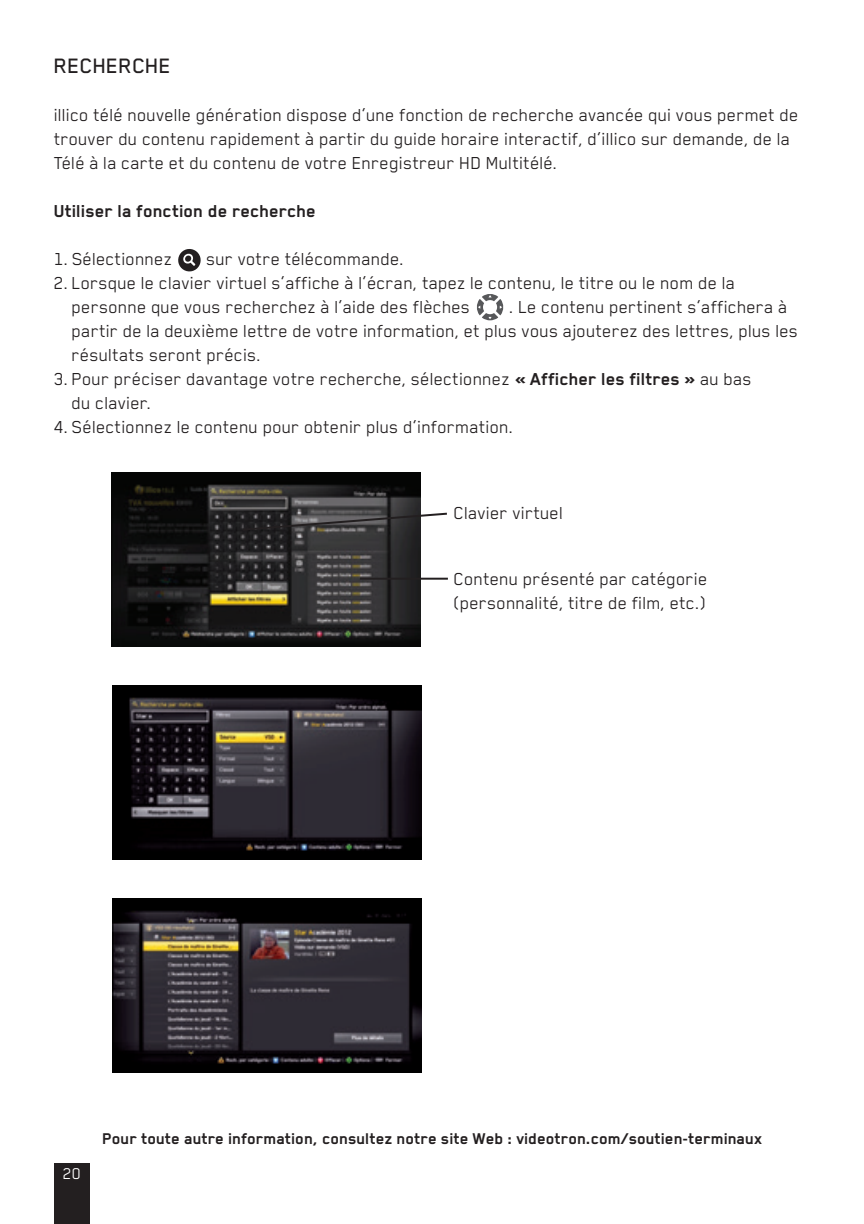
<style>
.page{position:relative;width:864px;height:1224px;background:#fff}
.page>*{position:absolute;margin:0;border:0;box-sizing:border-box;transform-origin:0 0}
.t1{font:500 24px "Blender Pro";color:#231f20}
.t2{font:20px/24px "Blender Pro";color:#231f20}
.t3{font:700 20px "Blender Pro";color:#231f20}
.t4{font:700 18px "Blender Pro";color:#231f20}
.t5{font:18px "Blender Pro";color:#fff}
.s1{font-weight:700}
</style>
<div class="page">
<div style="left:54px;top:1164px;width:36px;height:60px;background:#231f20"></div>
<svg style="left:178px;top:249px;width:23px;height:23px"></svg>
<svg style="left:477px;top:294px;width:27px;height:26px"></svg>
<img style="left:111px;top:472px;width:310px;height:174px">
<hr style="left:360px;top:578px;width:88px;height:2px;background:#231f20">
<svg style="left:241px;top:512px;width:206px;height:20px;background:#545254"></svg>
<img style="left:112px;top:685px;width:310px;height:175px">
<img style="left:112px;top:899px;width:310px;height:174px">
<p class="t1" style="left:54px;top:53px;width:119px">RECHERCHE</p>
<p class="t2" style="left:54px;top:103px;width:746px">illico télé nouvelle génération dispose d’une fonction de recherche avancée qui vous permet de trouver du contenu rapidement à partir du guide horaire interactif, d’illico sur demande, de la<br>Télé à la carte et du contenu de votre Enregistreur HD Multitélé.</p>
<p class="t3" style="left:54px;top:200px;width:264px">Utiliser la fonction de recherche</p>
<p class="t2" style="left:54px;top:247px;width:120px">1. Sélectionnez</p>
<p class="t2" style="left:206px;top:247px;width:199px">sur votre télécommande.</p>
<p class="t2" style="left:72px;top:271px;width:665px;text-indent:-18px">2. Lorsque le clavier virtuel s’affiche à l’écran, tapez le contenu, le titre ou le nom de la personne que vous recherchez à l’aide des flèches</p>
<p class="t2" style="left:72px;top:295px;width:728px;text-indent:438px">. Le contenu pertinent s’affichera à partir de la deuxième lettre de votre information, et plus vous ajouterez des lettres, plus les résultats seront précis.</p>
<p class="t2" style="left:72px;top:367px;width:682px;text-indent:-18px">3. Pour préciser davantage votre recherche, sélectionnez <span class="s1">« Afficher les filtres »</span> au bas du clavier.</p>
<p class="t2" style="left:54px;top:415px;width:461px">4. Sélectionnez le contenu pour obtenir plus d’information.</p>
<p class="t2" style="left:454px;top:500px;width:111px">Clavier virtuel</p>
<p class="t2" style="left:454px;top:566px;width:255px">Contenu présenté par catégorie (personnalité, titre de film, etc.)</p>
<p class="t5" style="left:63px;top:1164px;width:20px">20</p>
<p class="t4" style="left:103px;top:1128px;width:661px">Pour toute autre information, consultez notre site Web : videotron.com/soutien-terminaux</p>
</div>
